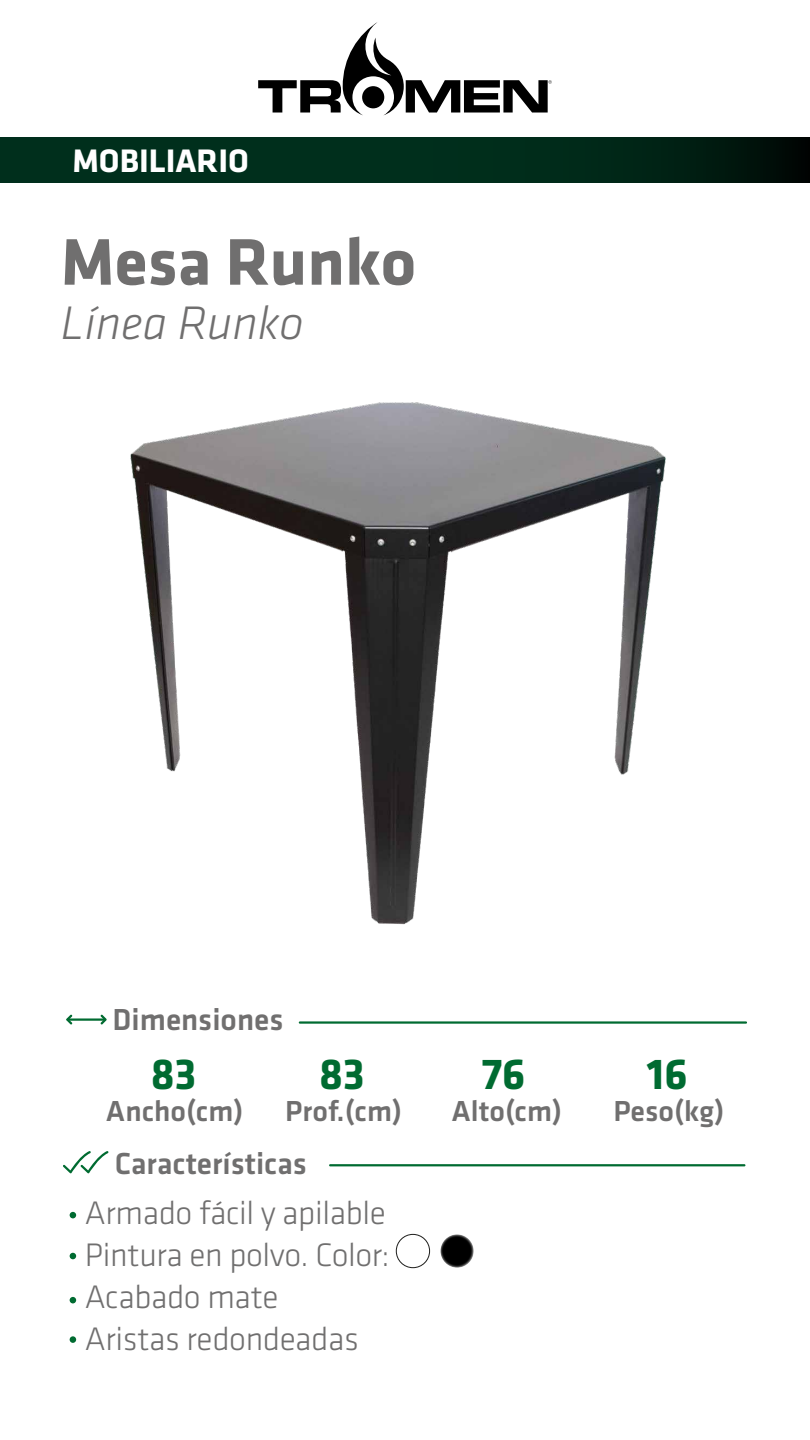
<style>
.page{position:relative;width:810px;height:1440px;background:#fff}
.page>*{position:absolute;margin:0;border:0;box-sizing:border-box;transform-origin:0 0}
.t1{font:700 68.25px "Klavika";color:#706f6f}
.t2{font:italic 300 48.75px "Klavika";color:#706f6f}
.t3{font:700 45px "Klavika";letter-spacing:-.005em;color:#006b31}
.t4{font:300 33.75px/42px "Klavika";letter-spacing:-.01em;color:#706f6f}
.t5{font:700 33.75px "Klavika";color:#fff}
.t6{font:500 31.5px "Klavika";color:#706f6f}
.t7{font:500 30px "Klavika";color:#706f6f}
</style>
<div class="page">
<svg style="left:258px;top:22px;width:294px;height:116px"></svg>
<svg style="left:0;top:138px;width:810px;height:45px;background:#002918"></svg>
<hr style="left:329px;top:1164px;width:416px;height:2px;background:#006b31">
<hr style="left:299px;top:1021px;width:448px;height:3px;background:#006b31">
<hr style="left:67px;top:1018px;width:39px;height:3px;background:#006b31">
<svg style="left:66px;top:1015px;width:6px;height:9px"></svg>
<svg style="left:101px;top:1015px;width:6px;height:9px"></svg>
<svg style="left:63px;top:1151px;width:46px;height:22px"></svg>
<div style="left:396px;top:1234px;width:34px;height:34px;border:1px solid #1d1d1b;border-radius:50%"></div>
<svg style="left:440px;top:1234px;width:34px;height:34px"></svg>
<svg style="left:70px;top:1212px;width:6px;height:6px"></svg>
<svg style="left:70px;top:1253px;width:6px;height:6px"></svg>
<svg style="left:70px;top:1297px;width:6px;height:6px"></svg>
<div style="left:70px;top:1336px;width:6px;height:7px;background:#006b31;border-radius:50%"></div>
<img style="left:130px;top:402px;width:536px;height:523px">
<p class="t5" style="left:72px;top:143px;width:178px">MOBILIARIO</p>
<h1 class="t1" style="left:61px;top:225px;width:357px">Mesa Runko</h1>
<h2 class="t2" style="left:61px;top:297px;width:244px">Línea Runko</h2>
<p class="t6" style="left:112px;top:1002px;width:172px">Dimensiones</p>
<h3 class="t3" style="left:151px;top:1050px;width:47px">83</h3>
<h3 class="t3" style="left:319px;top:1050px;width:47px">83</h3>
<h3 class="t3" style="left:482px;top:1050px;width:45px">76</h3>
<p class="t7" style="left:106px;top:1094px;width:139px">Ancho(cm)</p>
<p class="t7" style="left:285px;top:1094px;width:118px">Prof.(cm)</p>
<p class="t7" style="left:452px;top:1094px;width:112px">Alto(cm)</p>
<p class="t6" style="left:115px;top:1146px;width:194px">Características</p>
<p class="t4" style="left:85px;top:1192px;width:306px">Armado fácil y apilable<br>Pintura en polvo. Color:<br>Acabado mate<br>Aristas redondeadas</p>
<h3 class="t3" style="left:647px;top:1050px;width:42px">16</h3>
<p class="t7" style="left:613px;top:1094px;width:113px">Peso(kg)</p>
</div>
